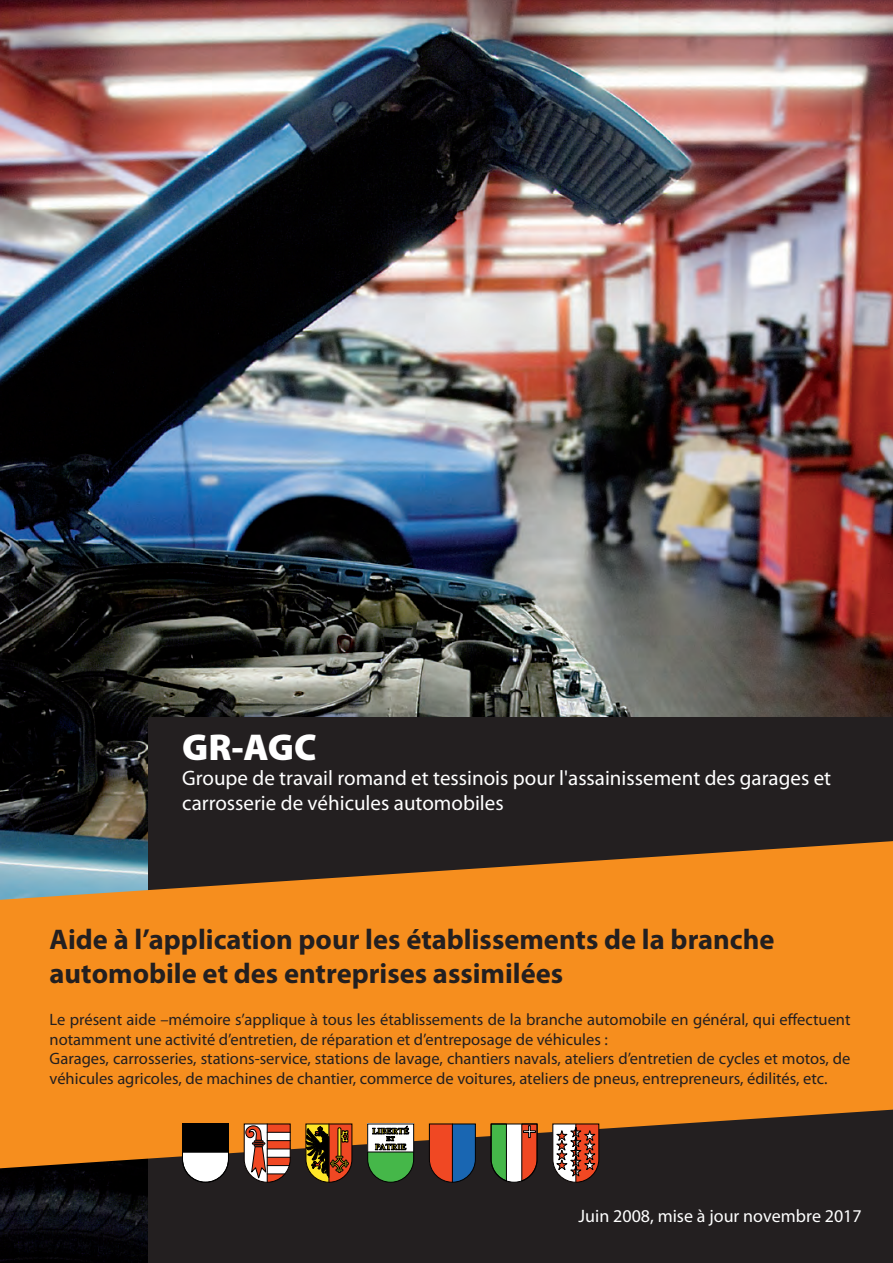
<style>
.page{position:relative;width:893px;height:1263px;background:#fff}
.page>*{position:absolute;margin:0;border:0;box-sizing:border-box;transform-origin:0 0}
.t1{font:900 37.5px "Myriad Pro";color:#fff}
.t2{font:700 28.5px/34.2px "Myriad Pro";color:#231f20}
.t3{font:21px/25.2px "Myriad Pro";color:#fff}
.t4{font:18px "Myriad Pro";color:#fff}
.t5{font:16.5px/19.8px "Myriad Pro";color:#231f20}
</style>
<div class="page">
<img style="left:0;top:0;width:893px;height:1263px">
<div style="left:148px;top:717px;width:745px;height:546px;background:#231f20"></div>
<svg style="left:0;top:840px;width:893px;height:328px;background:#d57f22"></svg>
<svg style="left:182px;top:1124px;width:47px;height:59px;background:#656565"></svg>
<svg style="left:244px;top:1124px;width:47px;height:59px;background:#b37c70"></svg>
<svg style="left:305px;top:1124px;width:47px;height:59px;background:#7f4815"></svg>
<svg style="left:491px;top:1124px;width:46px;height:59px;background:#9a906b"></svg>
<svg style="left:429px;top:1124px;width:47px;height:59px;background:#714a5b"></svg>
<svg style="left:552px;top:1124px;width:47px;height:59px;background:#a56e62"></svg>
<svg style="left:367px;top:1124px;width:47px;height:59px;background:#6a9769"></svg>
<h1 class="t1" style="left:182px;top:733px;width:136px">GR-AGC</h1>
<p class="t3" style="left:182px;top:767px;width:650px">Groupe de travail romand et tessinois pour l'assainissement des garages et carrosserie de véhicules automobiles</p>
<h2 class="t2" style="left:50px;top:925px;width:726px">Aide à l’application pour les établissements de la branche automobile et des entreprises assimilées</h2>
<p class="t5" style="left:50px;top:1011px;width:802px">Le présent aide –mémoire s’applique à tous les établissements de la branche automobile en général, qui effectuent notamment une activité d’entretien, de réparation et d’entreposage de véhicules :<br>Garages, carrosseries, stations-service, stations de lavage, chantiers navals, ateliers d’entretien de cycles et motos, de véhicules agricoles, de machines de chantier, commerce de voitures, ateliers de pneus, entrepreneurs, édilités, etc.</p>
<p class="t4" style="left:579px;top:1209px;width:285px">Juin 2008, mise à jour novembre 2017</p>
</div>
